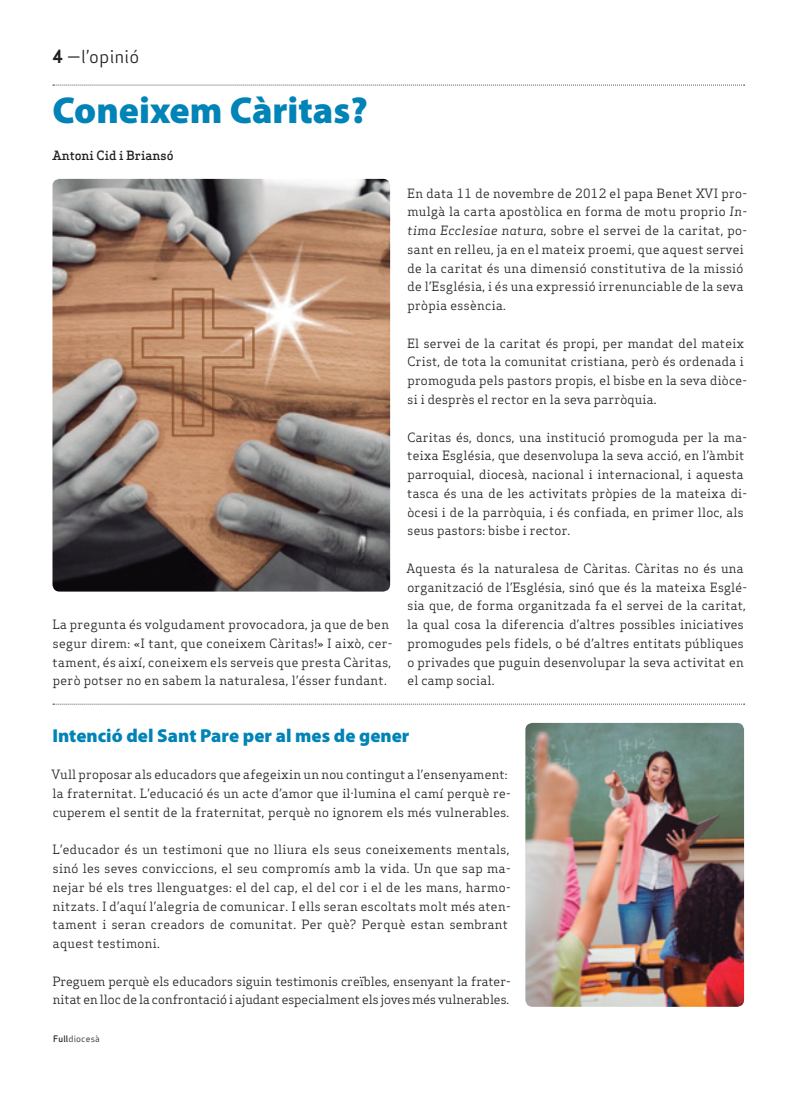
<style>
.page{position:relative;width:798px;height:1099px;background:#fff}
.page>*{position:absolute;margin:0;border:0;box-sizing:border-box;transform-origin:0 0}
.t1{font:900 37.5px "Myriad Pro";color:#0083b6}
.t2{font:900 18.75px "Myriad Pro";color:#0083b6}
.t3{font:17.5px "Apex Sans Book T";letter-spacing:.02em;color:#231f20}
.t4{font:12.5px/18.8px "Apex Serif";letter-spacing:.02em;color:#231f20}
.t5{font:12.5px/18.8px "Apex Serif";color:#231f20}
.t6{font:500 12.5px "Apex Serif";color:#231f20}
.t7{font:8.75px "Apex Sans Book T";letter-spacing:.02em;color:#231f20}
.s1{font-family:"Apex Sans Bold T"}
.s2{font-style:italic}
.s3{font-family:"Apex Sans Medium T"}
</style>
<div class="page">
<svg style="left:53px;top:85px;width:691px;height:1px"></svg>
<svg style="left:53px;top:703px;width:691px;height:1px"></svg>
<img style="left:525px;top:723px;width:218px;height:283px">
<img style="left:52px;top:179px;width:338px;height:412px">
<h3 class="t3" style="left:52px;top:46px;width:88px"><span class="s1">4</span> —l’opinió</h3>
<h1 class="t1" style="left:52px;top:85px;width:316px">Coneixem Càritas?</h1>
<p class="t6" style="left:52px;top:148px;width:123px">Antoni Cid i Briansó</p>
<p class="t4" style="left:53px;top:615px;width:341px">La pregunta és volgudament provocadora, ja que de ben segur direm: «I tant, que coneixem Càritas!» I això, cer&shy;tament, és així, coneixem els serveis que presta Càritas, però potser no en sabem la naturalesa, l’ésser fundant.</p>
<p class="t4" style="left:407px;top:183px;width:341px">En data 11 de novembre de 2012 el papa Benet XVI pro&shy;mulgà la carta apostòlica en forma de motu proprio <span class="s2">In&shy;tima Ecclesiae natura</span>, sobre el servei de la caritat, po&shy;sant en relleu, ja en el mateix proemi, que aquest servei de la caritat és una dimensió constitutiva de la missió de l’Església, i és una expressió irrenunciable de la seva pròpia essència.</p>
<p class="t4" style="left:407px;top:333px;width:341px">El servei de la caritat és propi, per mandat del mateix Crist, de tota la comunitat cristiana, però és ordenada i promoguda pels pastors propis, el bisbe en la seva diòce&shy;si i desprès el rector en la seva parròquia.</p>
<p class="t4" style="left:407px;top:427px;width:341px">Caritas és, doncs, una institució promoguda per la ma&shy;teixa Església, que desenvolupa la seva acció, en l’àmbit parroquial, diocesà, nacional i internacional, i aquesta tasca és una de les activitats pròpies de la mateixa di&shy;òcesi i de la parròquia, i és confiada, en primer lloc, als seus pastors: bisbe i rector.</p>
<p class="t4" style="left:406px;top:558px;width:342px">Aquesta és la naturalesa de Càritas. Càritas no és una organització de l’Església, sinó que és la mateixa Esglé&shy;sia que, de forma organitzada fa el servei de la caritat, la qual cosa la diferencia d’altres possibles iniciatives promogudes pels fidels, o bé d’altres entitats públiques o privades que puguin desenvolupar la seva activitat en el camp social.</p>
<h2 class="t2" style="left:52px;top:722px;width:358px">Intenció del Sant Pare per al mes de gener</h2>
<p class="t4" style="left:52px;top:765px;width:460px">Vull proposar als educadors que afegeixin un nou contingut a l’ensenyament: la fraternitat. L’educació és un acte d’amor que il·lumina el camí perquè re&shy;cuperem el sentit de la fraternitat, perquè no ignorem els més vulnerables.</p>
<p class="t4" style="left:53px;top:840px;width:459px">L’educador és un testimoni que no lliura els seus coneixements mentals, sinó les seves conviccions, el seu compromís amb la vida. Un que sap ma&shy;nejar bé els tres llenguatges: el del cap, el del cor i el de les mans, harmo&shy;nitzats. I d’aquí l’alegria de comunicar. I ells seran escoltats molt més aten&shy;tament i seran creadors de comunitat. Per què? Perquè estan sembrant aquest testimoni.</p>
<p class="t5" style="left:53px;top:971px;width:459px">Preguem perquè els educadors siguin testimonis creïbles, ensenyant la frater&shy;nitat en lloc de la confrontació i ajudant especialment els joves més vulnerables.</p>
<p class="t7" style="left:53px;top:1032px;width:48px"><span class="s3">Full</span>diocesà</p>
</div>
